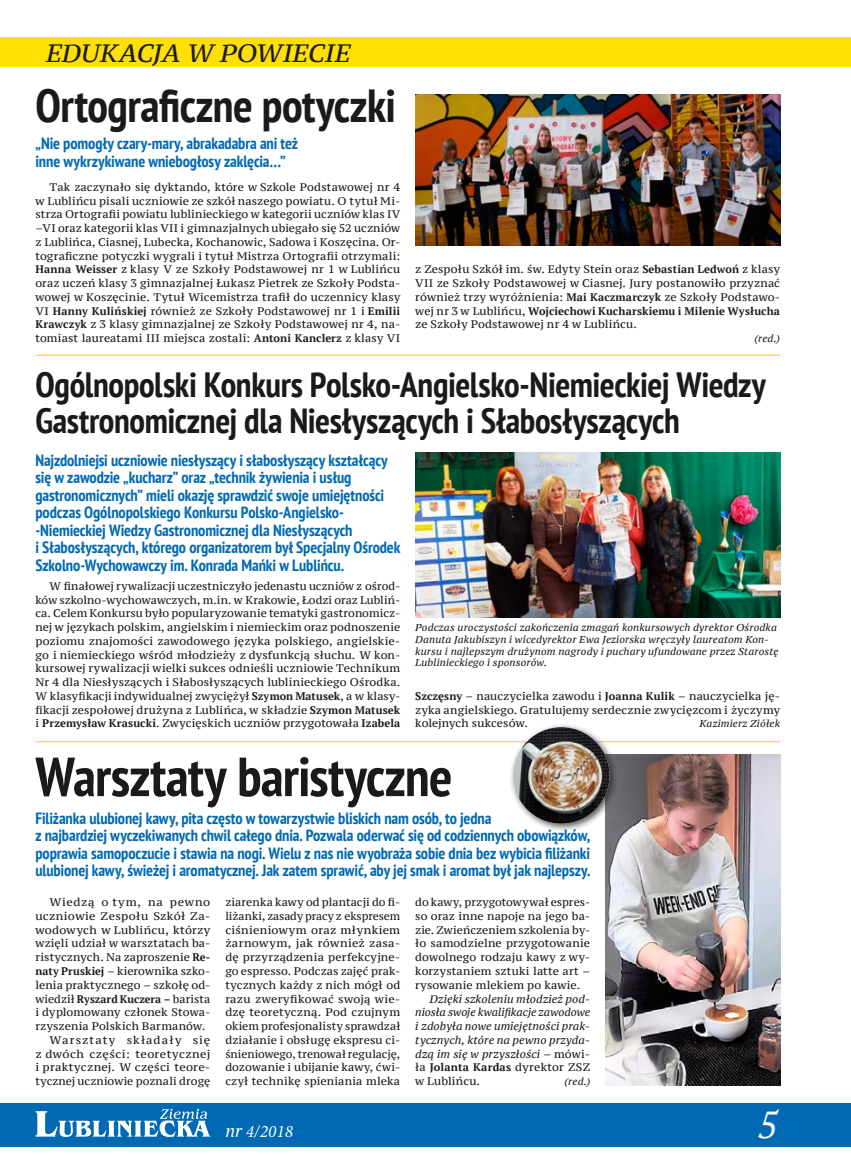
<style>
.page{position:relative;width:851px;height:1170px;background:#fff}
.page>*{position:absolute;margin:0;border:0;box-sizing:border-box;transform-origin:0 0}
.t1{font:700 condensed 55px "PT Sans";letter-spacing:-.015em;color:#1a1a18}
.t2{font:700 condensed 46.25px "PT Sans";letter-spacing:-.01em;color:#1a1a18}
.t3{font:italic 37.5px "PT Serif";color:#fff}
.t4{font:700 condensed 35px/36.2px "PT Sans";letter-spacing:-.01em;color:#1a1a18}
.t5{font:italic 25px "PT Serif Caption";letter-spacing:-.01em;color:#1a1a18}
.t6{font:italic 17.5px "Minion Pro";color:#fff}
.t7{font:700 condensed 16.25px/17.5px "PT Sans";letter-spacing:-.005em;color:#0069b4}
.t8{font:11px/13.8px "PT Serif Caption";letter-spacing:.01em;color:#1a1a18;text-align:justify}
.t9{font:italic 11px/13.8px "PT Serif Caption";letter-spacing:.015em;color:#1a1a18;text-align:justify}
.t10{font:700 11px "PT Serif";color:#1a1a18}
.t11{font:11px "PT Serif Caption";letter-spacing:.035em;color:#1a1a18}
.t12{font:11px "PT Serif Caption";letter-spacing:.095em;color:#1a1a18}
.t13{font:italic 10px/11.9px "PT Serif Caption";letter-spacing:.015em;color:#1a1a18}
.s1{font-family:"PT Serif";font-weight:700}
.s2{font-family:"PT Serif Caption";font-weight:400}
.s3{font-style:normal}
.s4{font-family:"PT Serif";font-weight:700;font-style:normal}
.s5{font-family:"PT Serif"}
</style>
<div class="page">
<div style="left:0;top:1103px;width:850px;height:43px;background:#0069b4"></div>
<svg style="left:35px;top:1108px;width:175px;height:28px"></svg>
<hr style="left:35px;top:354px;width:745px;height:2px;background:#ffe000">
<hr style="left:35px;top:741px;width:745px;height:1px;background:#ffe000">
<div style="left:0;top:38px;width:850px;height:29px;background:#ffe000"></div>
<img style="left:415px;top:94px;width:365px;height:152px">
<img style="left:415px;top:452px;width:365px;height:165px">
<img style="left:605px;top:754px;width:175px;height:330px">
<div style="left:508px;top:722px;width:110px;height:110px;background:#1a1a18;opacity:.75"></div>
<img style="left:513px;top:727px;width:96px;height:96px;border-radius:48px">
<h3 class="t5" style="left:46px;top:37px;width:306px">EDUKACJA W POWIECIE</h3>
<h2 class="t2" style="left:35px;top:75px;width:362px">Ortograficzne potyczki</h2>
<h3 class="t7" style="left:35px;top:135px;width:264px">„Nie pomogły czary‑mary, abrakadabra ani też inne wykrzykiwane wniebogłosy zaklęcia…”</h3>
<p class="t8" style="left:35px;top:180px;width:366px;text-indent:14px">Tak zaczynało się dyktando, które w Szkole Podstawowej nr 4 w Lublińcu pisali uczniowie ze szkół naszego powiatu. O tytuł Mi&shy;strza Ortografii powiatu lublinieckiego w kategorii uczniów klas IV –VI oraz kategorii klas VII i gimnazjalnych ubiegało się 52 uczniów z Lublińca, Ciasnej, Lubecka, Kochanowic, Sadowa i Koszęcina. Or&shy;tograficzne potyczki wygrali i tytuł Mistrza Ortografii otrzymali:<br><span class="s1">Hanna Weisser</span> z klasy V ze Szkoły Podstawowej nr 1 w Lublińcu oraz uczeń klasy 3 gimnazjalnej Łukasz Pietrek ze Szkoły Podsta&shy;wowej w Koszęcinie. Tytuł Wicemistrza trafił do uczennicy klasy VI <span class="s1">Hanny Kulińskiej</span> również ze Szkoły Podstawowej nr 1 i <span class="s1">Emilii Krawczyk</span> z 3 klasy gimnazjalnej ze Szkoły Podstawowej nr 4, na&shy;tomiast laureatami III miejsca zostali: <span class="s1">Antoni Kanclerz</span> z klasy VI</p>
<p class="t8" style="left:415px;top:262px;width:366px">z Zespołu Szkół im. św. Edyty Stein oraz <span class="s1">Sebastian Ledwoń</span> z klasy VII ze Szkoły Podstawowej w Ciasnej. Jury postanowiło przyznać również trzy wyróżnienia: <span class="s1">Mai Kaczmarczyk</span> ze Szkoły Podstawo-</p>
<p class="t10" style="left:415px;top:303px;width:366px"><span class="s2">wej nr 3 w Lublińcu,</span> Wojciechowi Kucharskiemu i Milenie Wysłucha</p>
<p class="t8" style="left:415px;top:317px;width:223px">ze Szkoły Podstawowej nr 4 w Lublińcu.</p>
<p class="t13" style="left:754px;top:332px;width:27px">(red.)</p>
<h3 class="t4" style="left:35px;top:366px;width:731px">Ogólnopolski Konkurs Polsko‑Angielsko‑Niemieckiej Wiedzy<br>Gastronomicznej dla Niesłyszących i Słabosłyszących</h3>
<p class="t7" style="left:35px;top:451px;width:366px">Najzdolniejsi uczniowie niesłyszący i słabosłyszący kształcący się w zawodzie „kucharz” oraz „technik żywienia i usług gastronomicznych” mieli okazję sprawdzić swoje umiejętności podczas Ogólnopolskiego Konkursu Polsko‑Angielsko-‑Niemieckiej Wiedzy Gastronomicznej dla Niesłyszących<br>i Słabosłyszących, którego organizatorem był Specjalny Ośrodek Szkolno‑Wychowawczy im. Konrada Mańki w Lublińcu.</p>
<p class="t8" style="left:35px;top:579px;width:366px;text-indent:14px">W finałowej rywalizacji uczestniczyło jedenastu uczniów z ośrod&shy;ków szkolno-‑wychowawczych, m.in. w Krakowie, Łodzi oraz Lubliń&shy;ca. Celem Konkursu było popularyzowanie tematyki gastronomicz&shy;nej w językach polskim, angielskim i niemieckim oraz podnoszenie poziomu znajomości zawodowego języka polskiego, angielskie&shy;go i niemieckiego wśród młodzieży z dysfunkcją słuchu. W kon&shy;kursowej rywalizacji wielki sukces odnieśli uczniowie Technikum Nr 4 dla Niesłyszących i Słabosłyszących lublinieckiego Ośrodka.<br>W klasyfikacji indywidualnej zwyciężył <span class="s1">Szymon Matusek</span>, a w klasy&shy;fikacji zespołowej drużyna z Lublińca, w składzie <span class="s1">Szymon Matusek </span>i <span class="s1">Przemysław Krasucki</span>. Zwycięskich uczniów przygotowała <span class="s1">Izabela</span></p>
<p class="t13" style="left:415px;top:621px;width:364px">Podczas uroczystości zakończenia zmagań konkursowych dyrektor Ośrodka Danuta Jakubiszyn i wicedyrektor Ewa Jeziorska wręczyły laureatom Kon&shy;kursu i najlepszym drużynom nagrody i puchary ufundowane przez Starostę Lublinieckiego i sponsorów.</p>
<p class="t8" style="left:415px;top:689px;width:366px"><span class="s1">Szczęsny</span> – nauczycielka zawodu i <span class="s1">Joanna Kulik</span> – nauczycielka ję&shy;zyka angielskiego. Gratulujemy serdecznie zwycięzcom i życzymy kolejnych sukcesów.</p>
<p class="t13" style="left:699px;top:717px;width:82px">Kazimierz Ziółek</p>
<h1 class="t1" style="left:35px;top:740px;width:418px">Warsztaty baristyczne</h1>
<p class="t7" style="left:35px;top:808px;width:556px">Filiżanka ulubionej kawy, pita często w towarzystwie bliskich nam osób, to jedna<br>z najbardziej wyczekiwanych chwil całego dnia. Pozwala oderwać się od codziennych obowiązków, poprawia samopoczucie i stawia na nogi. Wielu z nas nie wyobraża sobie dnia bez wybicia filiżanki ulubionej kawy, świeżej i aromatycznej. Jak zatem sprawić, aby jej smak i aromat był jak najlepszy.</p>
<p class="t8" style="left:35px;top:895px;width:176px;text-indent:14px">Wiedzą o tym, na pewno uczniowie Zespołu Szkół Za&shy;wodowych w Lublińcu, którzy wzięli udział w warsztatach ba&shy;ristycznych. Na zaproszenie <span class="s1">Re&shy;naty Pruskiej</span> – kierownika szko&shy;lenia praktycznego – szkołę od-</p>
<p class="t10" style="left:35px;top:991px;width:176px"><span class="s2">wiedził</span> Ryszard Kuczera – <span class="s2">barista</span></p>
<p class="t8" style="left:35px;top:1005px;width:176px">i dyplomowany członek Stowa-</p>
<p class="t8" style="left:35px;top:1019px;width:171px">rzyszenia Polskich Barmanów.</p>
<p class="t12" style="left:50px;top:1032px;width:162px">Warsztaty składały się</p>
<p class="t11" style="left:35px;top:1046px;width:176px">z dwóch części: teoretycznej</p>
<p class="t8" style="left:35px;top:1060px;width:176px">i praktycznej. W części teore-</p>
<p class="t8" style="left:35px;top:1074px;width:176px">tycznej uczniowie poznali drogę</p>
<p class="t8" style="left:225px;top:895px;width:176px">ziarenka kawy od plantacji do fi&shy;liżanki, zasady pracy z ekspresem ciśnieniowym oraz młynkiem żarnowym, jak również zasa&shy;dę przyrządzenia perfekcyjne&shy;go espresso. Podczas zajęć prak&shy;tycznych każdy z nich mógł od razu zweryfikować swoją wie&shy;dzę teoretyczną. Pod czujnym okiem profesjonalisty sprawdzał działanie i obsługę ekspresu ci&shy;śnieniowego, trenował regulację, dozowanie i ubijanie kawy, ćwi&shy;czył technikę spieniania mleka</p>
<p class="t8" style="left:415px;top:895px;width:176px">do kawy, przygotowywał espres&shy;so oraz inne napoje na jego ba&shy;zie. Zwieńczeniem szkolenia by&shy;ło samodzielne przygotowanie dowolnego rodzaju kawy z wy&shy;korzystaniem sztuki latte art – rysowanie mlekiem po kawie.</p>
<p class="t9" style="left:415px;top:991px;width:176px;text-indent:14px">Dzięki szkoleniu młodzież pod&shy;niosła swoje kwalifikacje zawodowe i zdobyła nowe umiejętności prak&shy;tycznych, które na pewno przyda&shy;dzą im się w przyszłości <span class="s3">– mówi&shy;ła</span> <span class="s4">Jolanta Kardas</span> <span class="s3">dyrektor ZSZ w Lublińcu.</span></p>
<p class="t13" style="left:564px;top:1075px;width:27px">(red.)</p>
<h3 class="t6" style="left:225px;top:1119px;width:69px"><span class="s5">nr</span> 4/2018</h3>
<h3 class="t3" style="left:757px;top:1100px;width:21px">5</h3>
</div>
